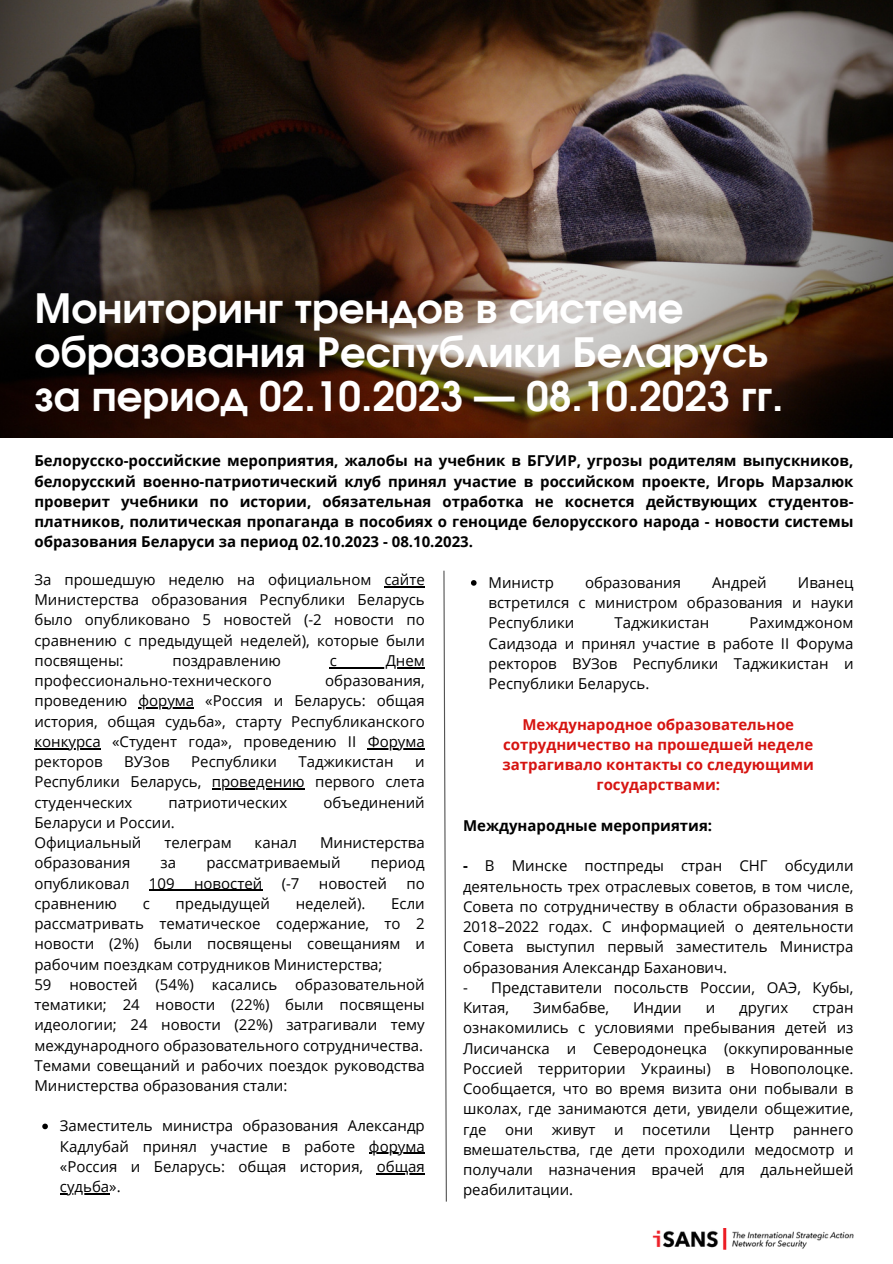
<style>
.page{position:relative;width:893px;height:1264px;background:#fff}
.page>*{position:absolute;margin:0;border:0;box-sizing:border-box;transform-origin:0 0}
.t1{font:700 40.5px/43.8px "Evolventa";color:#fff}
.t2{font:15px/20.2px "Open Sans";color:#000;text-align:justify}
.t3{font:700 15px/20.2px "Open Sans";color:#000;text-align:justify}
.t4{font:700 15px/20.2px "Open Sans";color:#d61411;text-align:center}
.s1{font-weight:700}
</style>
<div class="page">
<img style="left:0;top:0;width:892px;height:437px">
<svg style="left:443px;top:570px;width:4px;height:632px"></svg>
<img style="left:652px;top:1228px;width:200px;height:22px">
<svg style="left:42px;top:1123px;width:6px;height:6px"></svg>
<hr style="left:369px;top:1152px;width:56px;height:1px;background:#000">
<hr style="left:377px;top:1173px;width:48px;height:1px;background:#000">
<hr style="left:60px;top:1193px;width:49px;height:1px;background:#000">
<hr style="left:384px;top:586px;width:41px;height:1px;background:#000">
<hr style="left:330px;top:667px;width:95px;height:1px;background:#000">
<hr style="left:138px;top:707px;width:56px;height:1px;background:#000">
<hr style="left:34px;top:748px;width:67px;height:1px;background:#000">
<hr style="left:367px;top:748px;width:58px;height:1px;background:#000">
<hr style="left:212px;top:788px;width:93px;height:1px;background:#000">
<hr style="left:149px;top:889px;width:113px;height:1px;background:#000">
<svg style="left:471px;top:580px;width:5px;height:5px"></svg>
<p class="t1" style="left:34px;top:289px;width:750px">Мониторинг трендов в системе образования Республики Беларусь за период 02.10.2023 — 08.10.2023 гг.</p>
<p class="t3" style="left:34px;top:450px;width:820px">Белорусско-российские мероприятия, жалобы на учебник в БГУИР, угрозы родителям выпускников, белорусский военно-патриотический клуб принял участие в российском проекте, Игорь Марзалюк проверит учебники по истории, обязательная отработка не коснется действующих студентов&shy;платников, политическая пропаганда в пособиях о геноциде белорусского народа - новости системы образования Беларуси за период 02.10.2023 - 08.10.2023.</p>
<p class="t2" style="left:34px;top:569px;width:392px">За прошедшую неделю на официальном сайте Министерства образования Республики Беларусь было опубликовано 5 новостей (-2 новости по сравнению с предыдущей неделей), которые были посвящены:</p>
<p class="t2" style="left:172px;top:650px;width:110px">поздравлению</p>
<p class="t2" style="left:330px;top:650px;width:9px">с</p>
<p class="t2" style="left:385px;top:650px;width:41px">Днем</p>
<p class="t2" style="left:34px;top:670px;width:239px">профессионально-технического</p>
<p class="t2" style="left:34px;top:670px;width:392px;text-indent:291px">образования, проведению форума «Россия и Беларусь: общая история, общая судьба», старту Республиканского конкурса «Студент года», проведению II Форума ректоров</p>
<p class="t2" style="left:124px;top:751px;width:47px">ВУЗов</p>
<p class="t2" style="left:191px;top:751px;width:87px">Республики</p>
<p class="t2" style="left:298px;top:751px;width:96px">Таджикистан</p>
<p class="t2" style="left:34px;top:751px;width:392px;text-indent:381px">и Республики Беларусь, проведению первого слета студенческих</p>
<p class="t2" style="left:169px;top:791px;width:120px">патриотических</p>
<p class="t2" style="left:323px;top:791px;width:103px">объединений</p>
<p class="t2" style="left:34px;top:811px;width:142px">Беларуси и России.</p>
<p class="t2" style="left:34px;top:832px;width:109px">Официальный</p>
<p class="t2" style="left:164px;top:832px;width:69px">телеграм</p>
<p class="t2" style="left:254px;top:832px;width:44px">канал</p>
<p class="t2" style="left:320px;top:832px;width:106px">Министерства</p>
<p class="t2" style="left:34px;top:852px;width:97px">образования</p>
<p class="t2" style="left:161px;top:852px;width:17px">за</p>
<p class="t2" style="left:206px;top:852px;width:136px">рассматриваемый</p>
<p class="t2" style="left:371px;top:852px;width:55px">период</p>
<p class="t2" style="left:34px;top:872px;width:97px">опубликовал</p>
<p class="t2" style="left:149px;top:872px;width:27px">109</p>
<p class="t2" style="left:194px;top:872px;width:70px">новостей</p>
<p class="t2" style="left:281px;top:872px;width:19px">(-7</p>
<p class="t2" style="left:319px;top:872px;width:70px">новостей</p>
<p class="t2" style="left:406px;top:872px;width:20px">по</p>
<p class="t2" style="left:34px;top:892px;width:84px">сравнению</p>
<p class="t2" style="left:143px;top:892px;width:9px">с</p>
<p class="t2" style="left:175px;top:892px;width:96px">предыдущей</p>
<p class="t2" style="left:296px;top:892px;width:71px">неделей).</p>
<p class="t2" style="left:34px;top:892px;width:392px;text-indent:357px">Если рассматривать тематическое содержание, то 2 новости (2%) были посвящены совещаниям и рабочим поездкам сотрудников Министерства;</p>
<p class="t2" style="left:34px;top:973px;width:392px">59 новостей (54%) касались образовательной тематики; 24 новости (22%) были посвящены идеологии; 24 новости (22%) затрагивали тему международного образовательного сотрудничества.</p>
<p class="t2" style="left:34px;top:1054px;width:392px">Темами совещаний и рабочих поездок руководства<br>Министерства образования стали:</p>
<p class="t2" style="left:60px;top:1115px;width:366px">Заместитель министра образования Александр Кадлубай принял участие в работе форума «Россия и Беларусь: общая история, общая судьба».</p>
<p class="t2" style="left:488px;top:572px;width:67px">Министр</p>
<p class="t2" style="left:585px;top:572px;width:97px">образования</p>
<p class="t2" style="left:712px;top:572px;width:56px">Андрей</p>
<p class="t2" style="left:488px;top:572px;width:366px;text-indent:309px">Иванец встретился с министром образования и науки Республики</p>
<p class="t2" style="left:488px;top:612px;width:366px;text-indent:261px">Рахимджоном Саидзода и принял участие в работе II Форума ректоров ВУЗов Республики Таджикистан и Республики Беларусь.</p>
<p class="t4" style="left:502px;top:713px;width:313px">Международное образовательное сотрудничество на прошедшей неделе затрагивало контакты со следующими государствами:</p>
<p class="t3" style="left:463px;top:815px;width:251px">Международные мероприятия:</p>
<p class="t2" style="left:463px;top:855px;width:392px"><span class="s1">-</span> В Минске постпреды стран СНГ обсудили деятельность трех отраслевых советов, в том числе, Совета по сотрудничеству в области образования в 2018–2022 годах. С информацией о деятельности Совета выступил первый заместитель Министра образования Александр Баханович.</p>
<p class="t2" style="left:463px;top:976px;width:392px">- Представители посольств России, ОАЭ, Кубы,<br>Китая,</p>
<p class="t2" style="left:614px;top:612px;width:96px">Таджикистан</p>
<p class="t2" style="left:533px;top:997px;width:78px">Зимбабве,</p>
<p class="t2" style="left:633px;top:997px;width:50px">Индии</p>
<p class="t2" style="left:705px;top:997px;width:11px">и</p>
<p class="t2" style="left:739px;top:997px;width:51px">других</p>
<p class="t2" style="left:463px;top:997px;width:392px;text-indent:349px">стран ознакомились с условиями пребывания детей из Лисичанска и Северодонецка (оккупированные Россией территории Украины) в Новополоцке.<br>Сообщается, что во время визита они побывали в школах, где занимаются дети, увидели общежитие, где они живут и посетили Центр раннего вмешательства, где дети проходили медосмотр и получали назначения врачей для дальнейшей реабилитации.</p>
</div>
